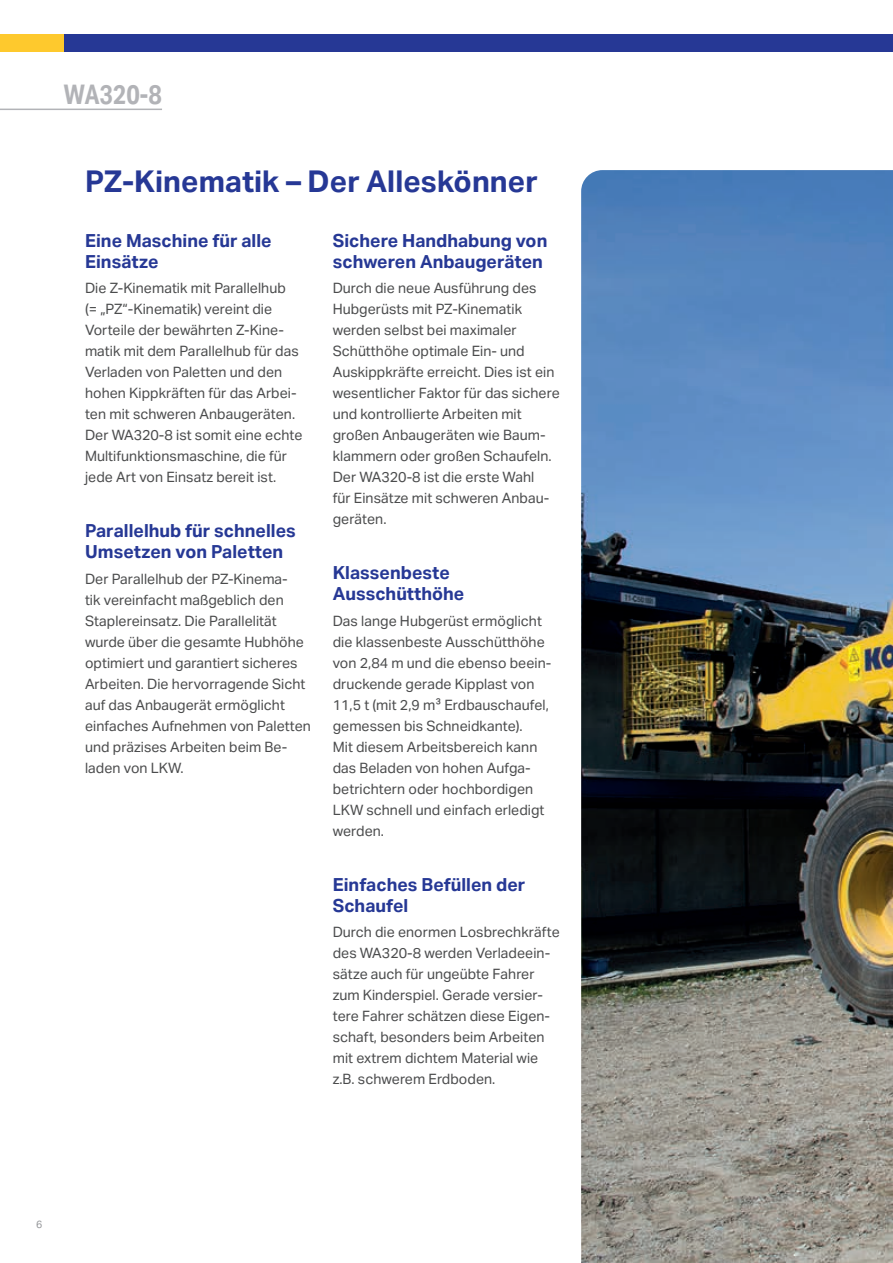
<style>
.page{position:relative;width:893px;height:1263px;background:#fff}
.page>*{position:absolute;margin:0;border:0;box-sizing:border-box;transform-origin:0 0}
.t1{font:700 30px "Aktiv Grotesk";color:#263895}
.t2{font:700 27px "Aktiv Grotesk Cd";color:#b2b3b7}
.t3{font:700 18px/21px "Aktiv Grotesk";color:#263895}
.t4{font:14.25px/21px "Aktiv Grotesk";color:#4b4c4d}
.t5{font:10.5px "Aktiv Grotesk";color:#939598}
</style>
<div class="page">
<img style="left:581px;top:170px;width:312px;height:1093px">
<hr style="left:0;top:109px;width:162px;height:1px;background:#b2b3b7">
<div style="left:0;top:34px;width:143px;height:17px;background:#fec92d"></div>
<div style="left:64px;top:34px;width:829px;height:17px;background:#263895"></div>
<h2 class="t2" style="left:64px;top:79px;width:100px">WA320-8</h2>
<h1 class="t1" style="left:85px;top:164px;width:454px">PZ-Kinematik – Der Alleskönner</h1>
<p class="t3" style="left:85px;top:230px;width:188px">Eine Maschine für alle<br>Einsätze</p>
<p class="t4" style="left:85px;top:278px;width:219px">Die Z-Kinematik mit Parallelhub<br>(= „PZ“-Kinematik) vereint die<br>Vorteile der bewährten Z-Kine&shy;matik mit dem Parallelhub für das<br>Verladen von Paletten und den hohen Kippkräften für das Arbei&shy;ten mit schweren Anbaugeräten.<br>Der WA320-8 ist somit eine echte<br>Multifunktionsmaschine, die für jede Art von Einsatz bereit ist.</p>
<p class="t3" style="left:85px;top:521px;width:212px">Parallelhub für schnelles<br>Umsetzen von Paletten</p>
<p class="t4" style="left:85px;top:568px;width:227px">Der Parallelhub der PZ-Kinema-<br>tik vereinfacht maßgeblich den<br>Staplereinsatz. Die Parallelität wurde über die gesamte Hubhöhe optimiert und garantiert sicheres<br>Arbeiten. Die hervorragende Sicht auf das Anbaugerät ermöglicht einfaches Aufnehmen von Paletten und präzises Arbeiten beim Be&shy;laden von LKW.</p>
<p class="t3" style="left:333px;top:230px;width:216px">Sichere Handhabung von schweren Anbaugeräten</p>
<p class="t4" style="left:333px;top:278px;width:229px">Durch die neue Ausführung des<br>Hubgerüsts mit PZ-Kinematik werden selbst bei maximaler<br>Schütthöhe optimale Ein- und<br>Auskippkräfte erreicht. Dies ist ein wesentlicher Faktor für das sichere und kontrollierte Arbeiten mit großen Anbaugeräten wie Baum&shy;klammern oder großen Schaufeln.<br>Der WA320-8 ist die erste Wahl<br>für Einsätze mit schweren Anbau&shy;geräten.</p>
<p class="t3" style="left:333px;top:563px;width:133px">Klassenbeste<br>Ausschütthöhe</p>
<p class="t4" style="left:333px;top:610px;width:220px">Das lange Hubgerüst ermöglicht die klassenbeste Ausschütthöhe von 2,84 m und die ebenso beein&shy;druckende gerade Kipplast von<br>11,5 t (mit 2,9 m³ Erdbauschaufel, gemessen bis Schneidkante).<br>Mit diesem Arbeitsbereich kann das Beladen von hohen Aufga&shy;betrichtern oder hochbordigen<br>LKW schnell und einfach erledigt werden.</p>
<p class="t3" style="left:333px;top:874px;width:194px">Einfaches Befüllen der<br>Schaufel</p>
<p class="t4" style="left:333px;top:922px;width:229px">Durch die enormen Losbrechkräfte des WA320-8 werden Verladeein&shy;sätze auch für ungeübte Fahrer zum Kinderspiel. Gerade versier&shy;tere Fahrer schätzen diese Eigen&shy;schaft, besonders beim Arbeiten mit extrem dichtem Material wie z.B. schwerem Erdboden.</p>
<p class="t5" style="left:36px;top:1218px;width:8px">6</p>
</div>
